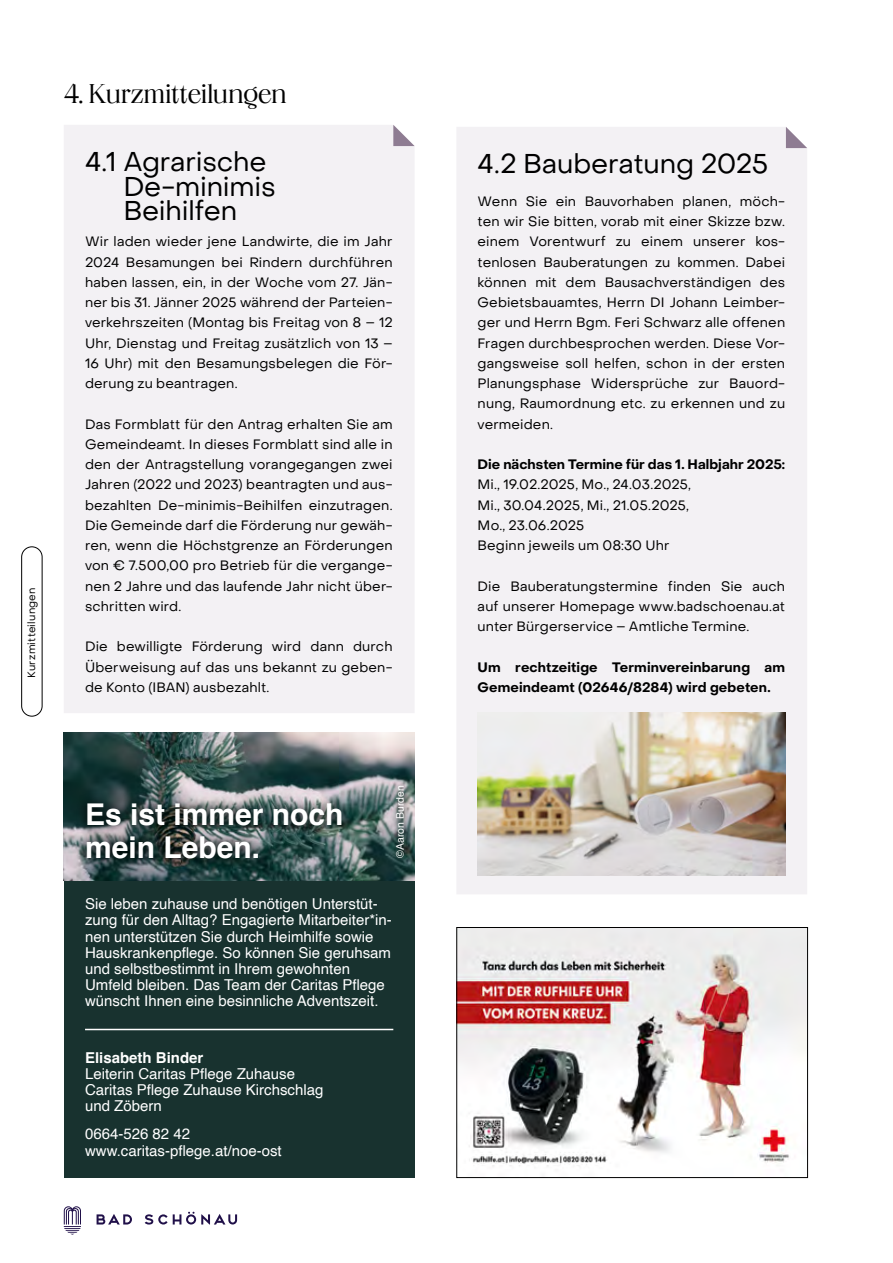
<style>
.page{position:relative;width:893px;height:1263px;background:#fff}
.page>*{position:absolute;margin:0;border:0;box-sizing:border-box;transform-origin:0 0}
.t1{font:700 30px/32.4px "Helvetica";color:#fff}
.t2{font:27px/24.3px "PP Object Sans";letter-spacing:-.005em;color:#000}
.t3{font:300 semi-expanded 27px "PP Neue World";color:#000}
.t4{font:15px/16.2px "Helvetica";color:#fff}
.t5{font:700 15px "Helvetica";color:#fff}
.t6{font:13.5px/20.2px "PP Object Sans";letter-spacing:.01em;color:#000;text-align:justify}
.t7{font:700 13.5px/20.2px "PP Object Sans";letter-spacing:.01em;color:#000}
.t8{font:10.5px "PP Object Sans";letter-spacing:.02em;color:#000}
.t9{font:10.5px "Helvetica";color:#fff}
</style>
<div class="page">
<svg style="left:64px;top:1206px;width:17px;height:28px"></svg>
<svg style="left:97px;top:1211px;width:140px;height:13px"></svg>
<div style="left:21px;top:546px;width:21px;height:170px;border:1px solid #000;border-radius:10px"></div>
<div style="left:64px;top:732px;width:351px;height:446px;background:#18322f"></div>
<img style="left:64px;top:732px;width:351px;height:148px">
<svg style="left:76px;top:793px;width:277px;height:75px"></svg>
<hr style="left:85px;top:1029px;width:308px;height:1px;background:#fff">
<div style="left:390px;top:779px;width:20px;height:85px;background:#000;opacity:.75"></div>
<div style="left:64px;top:125px;width:351px;height:588px;background:#f3f1f4"></div>
<svg style="left:393px;top:125px;width:22px;height:21px"></svg>
<img style="left:458px;top:929px;width:348px;height:238px">
<div style="left:456px;top:927px;width:352px;height:251px;border:1px solid #000"></div>
<div style="left:457px;top:127px;width:350px;height:767px;background:#f3f1f4"></div>
<svg style="left:786px;top:127px;width:21px;height:21px"></svg>
<img style="left:478px;top:712px;width:308px;height:163px">
<p class="t8" style="left:25px;top:678px;width:92px;rotate:-90deg">Kurzmitteilungen</p>
<h2 class="t3" style="left:64px;top:79px;width:224px">4. Kurzmitteilungen</h2>
<h2 class="t2" style="left:123px;top:150px;width:154px;text-indent:-38px">4.1 Agrarische<br>De-minimis<br>Beihilfen</h2>
<p class="t6" style="left:85px;top:232px;width:309px">Wir laden wieder jene Landwirte, die im Jahr 2024 Besamungen bei Rindern durchführen haben lassen, ein, in der Woche vom 27. Jän&shy;ner bis 31. Jänner 2025 während der Parteien&shy;verkehrszeiten (Montag bis Freitag von 8 – 12<br>Uhr, Dienstag und Freitag zusätzlich von 13 – 16 Uhr) mit den Besamungsbelegen die För&shy;derung zu beantragen.</p>
<p class="t6" style="left:85px;top:414px;width:309px">Das Formblatt für den Antrag erhalten Sie am Gemeindeamt. In dieses Formblatt sind alle in den der Antragstellung vorangegangen zwei Jahren (2022 und 2023) beantragten und aus&shy;bezahlten De-minimis-Beihilfen einzutragen.<br>Die Gemeinde darf die Förderung nur gewäh&shy;ren, wenn die Höchstgrenze an Förderungen von € 7.500,00 pro Betrieb für die vergange&shy;nen 2 Jahre und das laufende Jahr nicht über&shy;schritten wird.</p>
<p class="t6" style="left:85px;top:637px;width:309px">Die bewilligte Förderung wird dann durch Überweisung auf das uns bekannt zu geben&shy;de Konto (IBAN) ausbezahlt.</p>
<p class="t9" style="left:392px;top:858px;width:74px;rotate:-90deg">©Aaron Burden</p>
<h1 class="t1" style="left:85px;top:802px;width:260px">Es ist immer noch mein Leben.</h1>
<p class="t4" style="left:85px;top:896px;width:308px">Sie leben zuhause und benötigen Unterstüt&shy;zung für den Alltag? Engagierte Mitarbeiter*in&shy;nen unterstützen Sie durch Heimhilfe sowie Hauskrankenpflege. So können Sie geruhsam und selbstbestimmt in Ihrem gewohnten Umfeld bleiben. Das Team der Caritas Pflege wünscht Ihnen eine besinnliche Adventszeit.</p>
<p class="t5" style="left:85px;top:1048px;width:120px">Elisabeth Binder</p>
<p class="t4" style="left:85px;top:1066px;width:240px">Leiterin Caritas Pflege Zuhause<br>Caritas Pflege Zuhause Kirchschlag und Zöbern</p>
<p class="t4" style="left:85px;top:1126px;width:198px">0664-526 82 42 www.caritas-pflege.at/noe-ost</p>
<h2 class="t2" style="left:478px;top:152px;width:292px">4.2 Bauberatung 2025</h2>
<p class="t6" style="left:478px;top:191px;width:309px">Wenn Sie ein Bauvorhaben planen, möch&shy;ten wir Sie bitten, vorab mit einer Skizze bzw. einem Vorentwurf zu einem unserer kos&shy;tenlosen Bauberatungen zu kommen. Dabei können mit dem Bausachverständigen des Gebietsbauamtes, Herrn DI Johann Leimber&shy;ger und Herrn Bgm. Feri Schwarz alle offenen Fragen durchbesprochen werden. Diese Vor&shy;gangsweise soll helfen, schon in der ersten Planungsphase Widersprüche zur Bauord&shy;nung, Raumordnung etc. zu erkennen und zu vermeiden.</p>
<p class="t7" style="left:478px;top:454px;width:309px">Die nächsten Termine für das 1. Halbjahr 2025:</p>
<p class="t6" style="left:478px;top:475px;width:215px;text-align:left">Mi., 19.02.2025, Mo., 24.03.2025,<br>Mi., 30.04.2025, Mi., 21.05.2025,<br>Mo., 23.06.2025<br>Beginn jeweils um 08:30 Uhr</p>
<p class="t6" style="left:478px;top:576px;width:309px">Die Bauberatungstermine finden Sie auch auf unserer Homepage www.badschoenau.at unter Bürgerservice – Amtliche Termine.</p>
<p class="t7" style="left:478px;top:657px;width:309px">Um rechtzeitige Terminvereinbarung am<br>Gemeindeamt (02646/8284) wird gebeten.</p>
</div>
